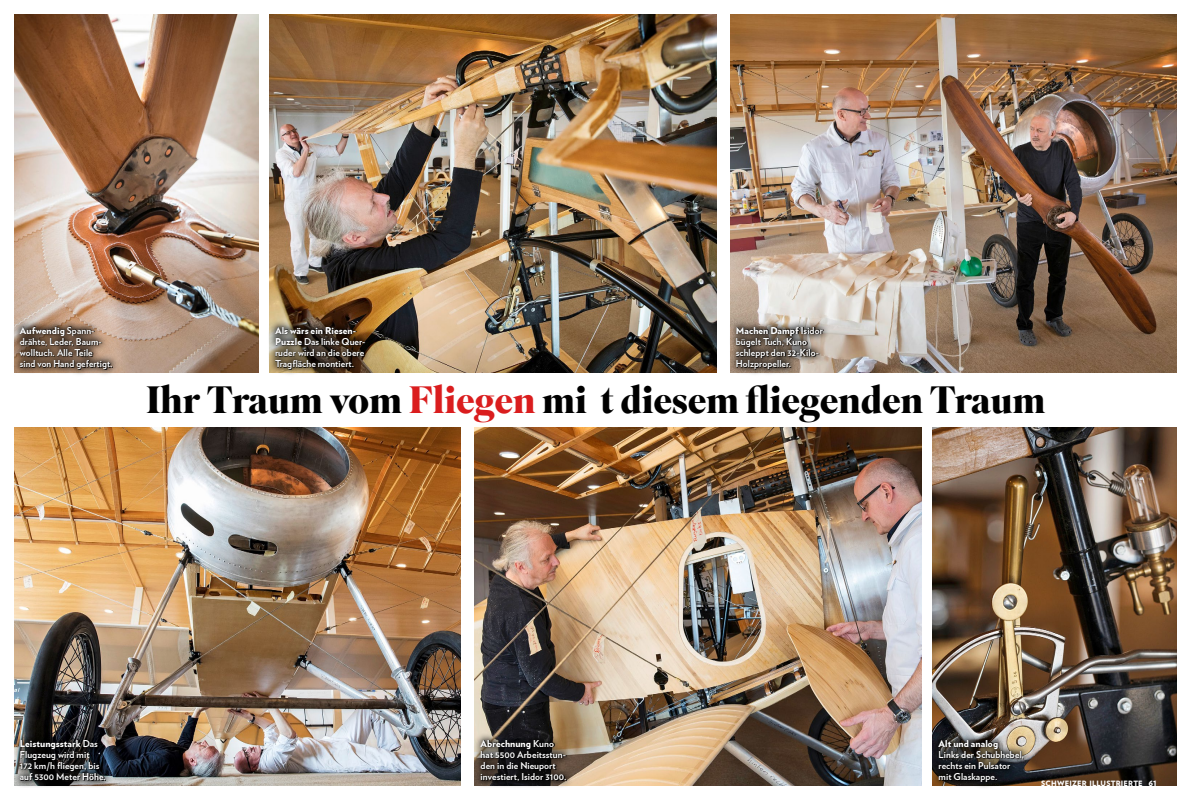
<style>
.page{position:relative;width:1191px;height:800px;background:#fff}
.page>*{position:absolute;margin:0;border:0;box-sizing:border-box;transform-origin:0 0}
._200_TitSup_38_x04_S{font:700 38px "Superior Title";letter-spacing:-.01em;color:#000}
._801_Legi_9_5_VBold{font:700 9.5px/11px "Verlag";letter-spacing:.005em;color:#fff}
.t1{font:900 7.3px "Verlag";letter-spacing:.025em;color:#fff}
.s1{font-weight:900}
.s2{color:#da1d1e}
</style>
<div class="page">
<img style="left:14px;top:14px;width:244px;height:358px">
<img style="left:933px;top:427px;width:243px;height:358px">
<img style="left:269px;top:14px;width:447px;height:358px">
<img style="left:14px;top:427px;width:447px;height:358px">
<img style="left:730px;top:14px;width:446px;height:358px">
<img style="left:475px;top:427px;width:446px;height:358px">
<svg style="left:14px;top:319px;width:105px;height:55px;background:#796453"></svg>
<svg style="left:474px;top:732px;width:99px;height:55px;background:#39322c"></svg>
<img style="left:932px;top:732px;width:99px;height:56px">
<img style="left:269px;top:319px;width:103px;height:55px">
<svg style="left:730px;top:319px;width:100px;height:55px;background:#796e64"></svg>
<img style="left:14px;top:732px;width:99px;height:55px">
<p class="_801_Legi_9_5_VBold" style="left:20px;top:324px;width:94px"><span class="s1">Aufwendig</span> Spann&shy;drähte, Leder, Baum&shy;wolltuch. Alle Teile<br>sind von Hand gefertigt.</p>
<p class="_801_Legi_9_5_VBold" style="left:275px;top:324px;width:92px"><span class="s1">Als wärs ein Riesen-<br>Puzzle</span> Das linke Quer&shy;ruder wird an die obere<br>Tragfläche montiert.</p>
<p class="_801_Legi_9_5_VBold" style="left:736px;top:324px;width:88px"><span class="s1">Machen Dampf</span> Isidor bügelt Tuch, Kuno schleppt den 32-Kilo-<br>Holzpropeller.</p>
<p class="_200_TitSup_38_x04_S" style="left:146px;top:376px;width:901px">Ihr Traum vom <span class="s2">Fliegen</span> mi t diesem fliegenden Traum</p>
<p class="_801_Legi_9_5_VBold" style="left:20px;top:737px;width:88px"><span class="s1">Leistungsstark</span> Das<br>Flugzeug wird mit<br>172 km/h fliegen, bis auf 5300 Meter Höhe.</p>
<p class="_801_Legi_9_5_VBold" style="left:480px;top:737px;width:87px"><span class="s1">Abrechnung</span> Kuno hat 5500 Arbeitsstun&shy;den in die Nieuport investiert, Isidor 3100.</p>
<p class="_801_Legi_9_5_VBold" style="left:938px;top:737px;width:87px"><span class="s1">Alt und analog<br></span>Links der Schubhebel, rechts ein Pulsator mit Glaskappe.</p>
<p class="t1" style="left:1041px;top:777px;width:117px">SCHWEIZER ILLUSTRIERTE 61</p>
</div>
